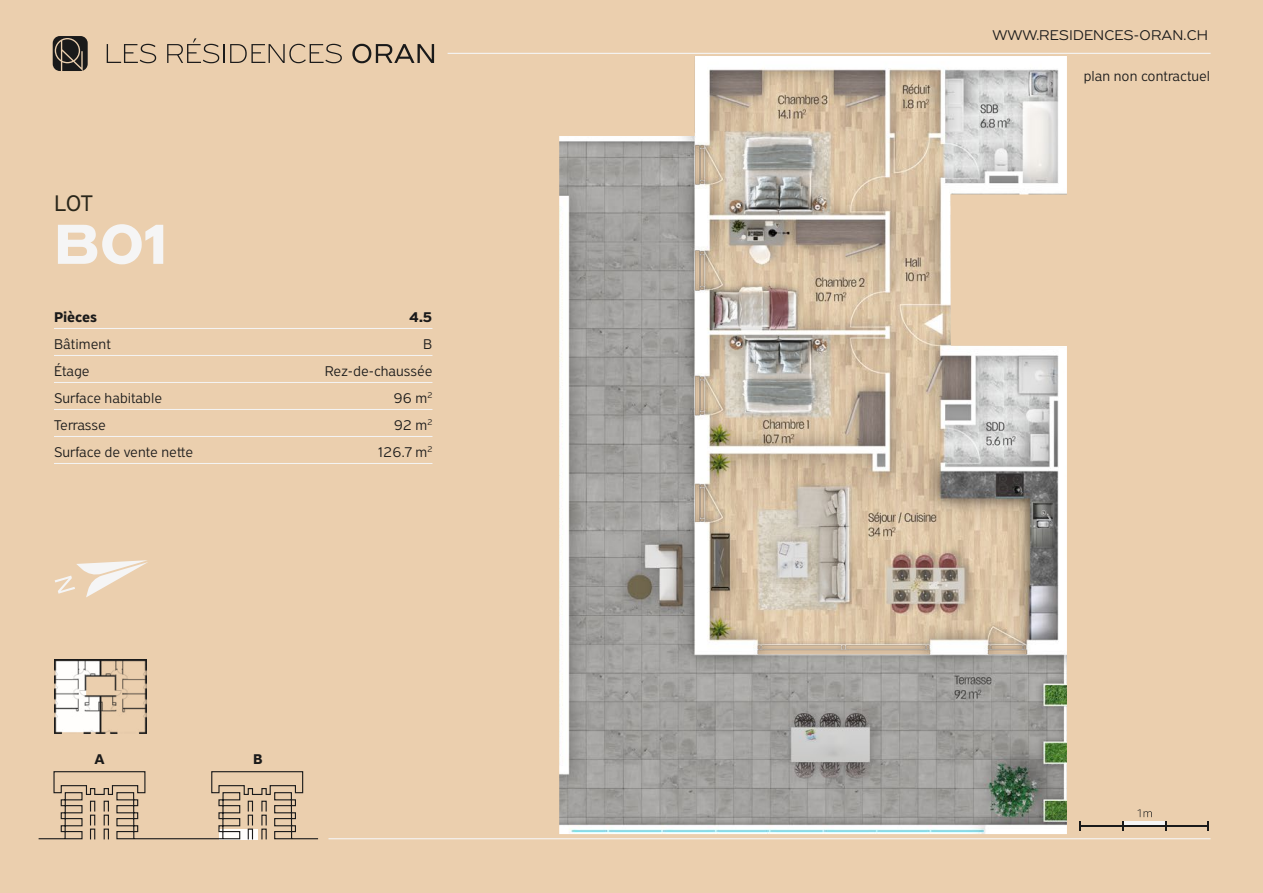
<style>
.page{position:relative;width:1263px;height:893px;background:#ebcfae}
.page>*{position:absolute;margin:0;border:0;box-sizing:border-box;transform-origin:0 0}
.Lot_nr{font:60px "PF Grand Gothik";color:#f5f5f5}
.t1{font:24px "PF Grand Gothik";color:#29261a}
.Table{font:15px "PF Grand Gothik";color:#1a1a1a}
</style>
<div class="page">
<hr style="left:448px;top:53px;width:762px;height:1px;background:#f5f5f5">
<hr style="left:328px;top:838px;width:882px;height:1px;background:#f5f5f5">
<svg style="left:107px;top:44px;width:49px;height:19px"></svg>
<svg style="left:167px;top:38px;width:175px;height:25px"></svg>
<svg style="left:352px;top:44px;width:82px;height:19px"></svg>
<svg style="left:53px;top:36px;width:35px;height:35px"></svg>
<div style="left:1123px;top:821px;width:43px;height:5px;background:#f5f5f5"></div>
<svg style="left:1122px;top:821px;width:2px;height:9px"></svg>
<hr style="left:1123px;top:825px;width:43px;height:1px;background:#1a1a1a">
<svg style="left:1079px;top:821px;width:2px;height:9px"></svg>
<hr style="left:1080px;top:825px;width:42px;height:1px;background:#1a1a1a">
<hr style="left:1165px;top:825px;width:42px;height:1px;background:#1a1a1a">
<svg style="left:1137px;top:809px;width:15px;height:8px"></svg>
<img style="left:559px;top:56px;width:508px;height:778px">
<hr style="left:54px;top:328px;width:378px;height:1px;background:#f5f5f5">
<hr style="left:54px;top:355px;width:378px;height:1px;background:#f5f5f5">
<hr style="left:54px;top:382px;width:378px;height:1px;background:#f5f5f5">
<hr style="left:54px;top:409px;width:378px;height:1px;background:#f5f5f5">
<hr style="left:54px;top:436px;width:378px;height:1px;background:#f5f5f5">
<hr style="left:54px;top:463px;width:378px;height:1px;background:#f5f5f5">
<svg style="left:55px;top:560px;width:93px;height:37px"></svg>
<svg style="left:38px;top:771px;width:281px;height:69px"></svg>
<img style="left:54px;top:659px;width:92px;height:75px">
<p class="t1" style="left:54px;top:190px;width:40px">LOT</p>
<p class="Lot_nr" style="left:54px;top:211px;width:117px">B01</p>
<p class="Table" style="left:54px;top:309px;width:45px">Pièces</p>
<p class="Table" style="left:409px;top:309px;width:25px">4.5</p>
<p class="Table" style="left:54px;top:336px;width:58px">Bâtiment</p>
<p class="Table" style="left:423px;top:336px;width:11px">B</p>
<p class="Table" style="left:54px;top:363px;width:37px">Étage</p>
<p class="Table" style="left:325px;top:363px;width:109px">Rez-de-chaussée</p>
<p class="Table" style="left:54px;top:390px;width:110px">Surface habitable</p>
<p class="Table" style="left:393px;top:390px;width:41px">96 m<sup>2</sup></p>
<p class="Table" style="left:54px;top:417px;width:53px">Terrasse</p>
<p class="Table" style="left:394px;top:417px;width:40px">92 m<sup>2</sup></p>
<p class="Table" style="left:54px;top:444px;width:141px">Surface de vente nette</p>
<p class="Table" style="left:378px;top:444px;width:56px">126.7 m<sup>2</sup></p>
<p class="Table" style="left:94px;top:751px;width:12px">A</p>
<p class="Table" style="left:253px;top:751px;width:11px">B</p>
<p class="Table" style="left:992px;top:27px;width:217px">WWW.RESIDENCES-ORAN.CH</p>
<p class="Table" style="left:1084px;top:68px;width:128px">plan non contractuel</p>
</div>
